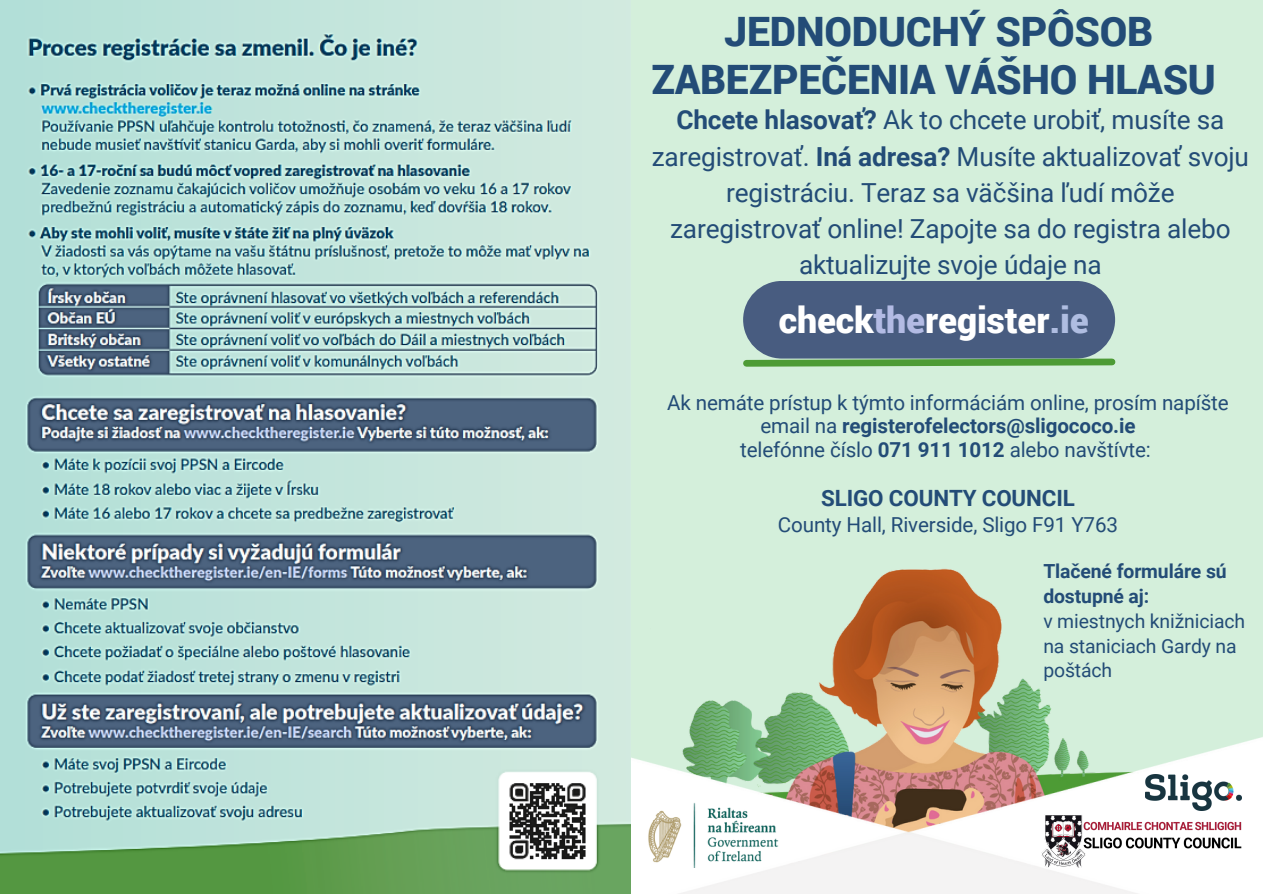
<style>
.page{position:relative;width:1263px;height:894px;background:#fff}
.page>*{position:absolute;margin:0;border:0;box-sizing:border-box;transform-origin:0 0}
.t1{font:900 40.5px/48.3px "Roboto";letter-spacing:-.005em;color:#234c77;text-align:center}
.t2{font:900 36px "Roboto";letter-spacing:-.005em;color:#fff}
.t3{font:26.25px/36px "Roboto";letter-spacing:-.005em;color:#234c77;text-align:center}
.t4{font:700 22.35px "Roboto";letter-spacing:-.005em;color:#234c77}
.t5{font:20.55px/23.9px "Roboto";letter-spacing:-.005em;color:#234c77;text-align:center}
.t6{font:19.35px/24.8px "Roboto";letter-spacing:-.005em;color:#234c77}
.t7{font:700 19.35px/24.8px "Roboto";letter-spacing:-.005em;color:#234c77}
.s1{font-weight:700}
.s2{color:#b3bbe4}
.s3{color:#afbde1}
</style>
<div class="page">
<div style="left:600px;top:0;width:663px;height:893px;background:#d4efdb"></div>
<img style="left:0;top:0;width:631px;height:893px">
<img style="left:631px;top:568px;width:632px;height:325px">
<img style="left:1041px;top:814px;width:209px;height:53px">
<img style="left:1146px;top:774px;width:95px;height:36px">
<img style="left:639px;top:801px;width:143px;height:66px">
<div style="left:743px;top:281px;width:372px;height:77px;background:#485c80;border-radius:39px"></div>
<svg style="left:743px;top:355px;width:373px;height:12px"></svg>
<p class="t1" style="left:651px;top:6px;width:566px">JEDNODUCHÝ SPÔSOB<br>ZABEZPEČENIA VÁŠHO HLASU</p>
<p class="t3" style="left:652px;top:102px;width:599px"><span class="s1">Chcete hlasovať?</span> Ak to chcete urobiť, musíte sa zaregistrovať. <span class="s1">Iná adresa?</span> Musíte aktualizovať svoju registráciu. Teraz sa väčšina ľudí môže zaregistrovať online! Zapojte sa do registra alebo aktualizujte svoje údaje na</p>
<p class="t2" style="left:779px;top:295px;width:311px">check<span class="s2">the</span>register<span class="s3">.ie</span></p>
<p class="t5" style="left:667px;top:390px;width:563px">Ak nemáte prístup k týmto informáciám online, prosím napíšte email na <span class="s1">registerofelectors@sligococo.ie</span></p>
<p class="t5" style="left:740px;top:438px;width:412px">telefónne číslo <span class="s1">071 911 1012</span> alebo navštívte:</p>
<p class="t4" style="left:821px;top:485px;width:255px">SLIGO COUNTY COUNCIL</p>
<p class="t5" style="left:778px;top:512px;width:342px">County Hall, Riverside, Sligo F91 Y763</p>
<p class="t7" style="left:1043px;top:559px;width:185px">Tlačené formuláre sú dostupné aj:</p>
<p class="t6" style="left:1043px;top:608px;width:203px">v miestnych knižniciach na staniciach Gardy na poštách</p>
</div>
